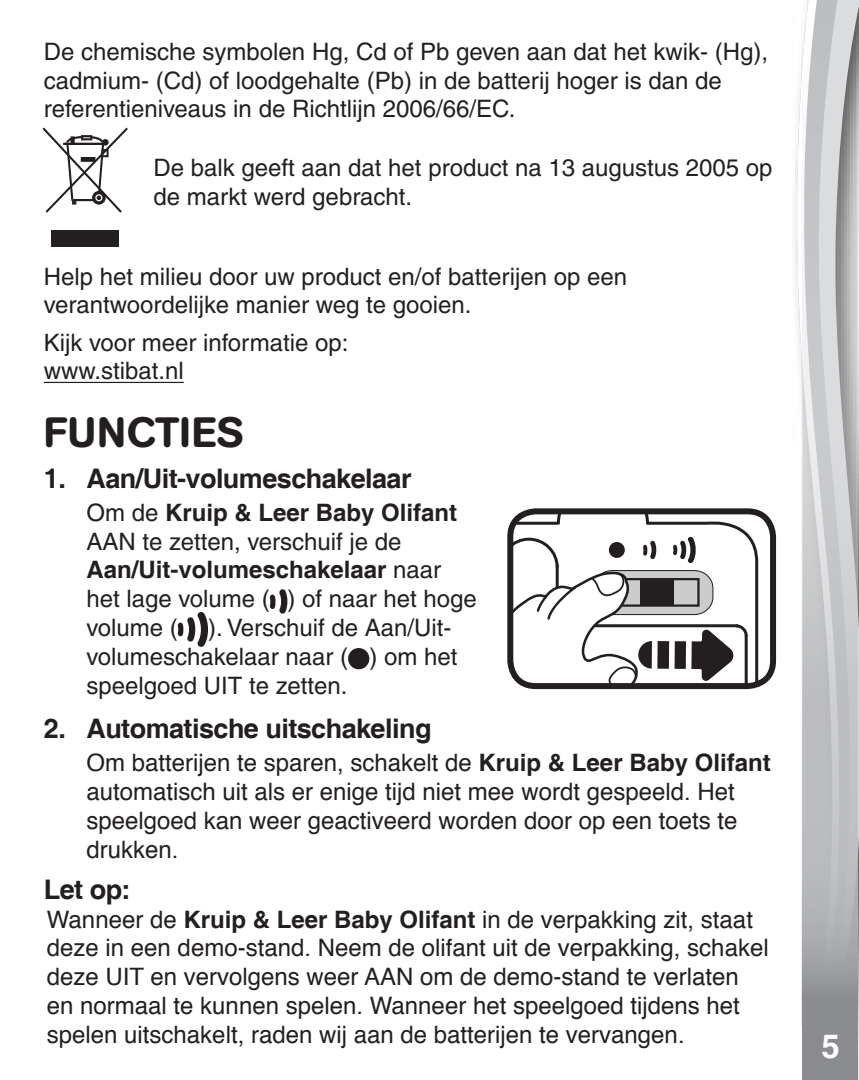
<style>
.page{position:relative;width:859px;height:1080px;background:#fff}
.page>*{position:absolute;margin:0;border:0;box-sizing:border-box;transform-origin:0 0}
.t1{font:500 42px "AG Book Rounded";letter-spacing:.02em;color:#231f20}
.t2{font:700 33px "Helvetica";color:#fff}
.t3{font:700 27px "Helvetica";letter-spacing:-.02em;color:#231f20}
.t4{font:500 24px/28.8px "Helvetica";color:#231f20}
.t5{font:24px/28.8px "Helvetica";color:#231f20}
.s1{font-weight:700}
.s2{font-style:inherit}
</style>
<div class="page">
<svg style="left:796px;top:46px;width:6px;height:980px"></svg>
<svg style="left:802px;top:0;width:56px;height:1080px;background:#bdbec1"></svg>
<hr style="left:44px;top:382px;width:140px;height:1px;background:#231f20">
<svg style="left:270px;top:589px;width:17px;height:25px"></svg>
<svg style="left:178px;top:612px;width:30px;height:35px"></svg>
<div style="left:348px;top:648px;width:21px;height:21px;background:#231f20;border-radius:50%"></div>
<div style="left:51px;top:230px;width:68px;height:17px;background:#231f20"></div>
<svg style="left:43px;top:128px;width:85px;height:85px"></svg>
<svg style="left:81px;top:135px;width:11px;height:5px"></svg>
<svg style="left:514px;top:515px;width:246px;height:167px"></svg>
<div style="left:507px;top:508px;width:269px;height:181px;border:6px solid #231f20;border-radius:26px"></div>
<p class="t4" style="left:44px;top:37px;width:726px">De chemische symbolen Hg, Cd of Pb geven aan dat het kwik- (Hg), cadmium- (Cd) of loodgehalte (Pb) in de batterij hoger is dan de referentieniveaus in de Richtlijn 2006/66/EC.</p>
<p class="t4" style="left:153px;top:155px;width:621px">De balk geeft aan dat het product na 13 augustus 2005 op de markt werd gebracht.</p>
<p class="t4" style="left:44px;top:262px;width:585px">Help het milieu door uw product en/of batterijen op een verantwoordelijke manier weg te gooien.</p>
<p class="t4" style="left:44px;top:330px;width:306px">Kijk voor meer informatie op: www.stibat.nl</p>
<h1 class="t1" style="left:44px;top:416px;width:201px">FUNCTIES</h1>
<p class="t3" style="left:44px;top:468px;width:369px">1. Aan/Uit-volumeschakelaar</p>
<p class="t4" style="left:86px;top:500px;width:392px">Om de <span class="s1">Kruip &amp; Leer Baby Olifant<br></span>AAN te zetten, verschuif je de<br><span class="s1">Aan/Uit-volumeschakelaar</span> naar het lage volume ( ) of naar het hoge volume (</p>
<p class="t4" style="left:86px;top:616px;width:372px;text-indent:122px">). Verschuif de Aan/Uit&shy;volumeschakelaar naar ( ) om het speelgoed UIT te zetten.</p>
<p class="t3" style="left:44px;top:718px;width:389px">2. Automatische uitschakeling</p>
<p class="t5" style="left:86px;top:751px;width:686px">Om batterijen te sparen, schakelt de <span class="s1">Kruip &amp; Leer Baby Olifant </span>automatisch uit als er enige tijd niet mee wordt gespeeld. Het speelgoed kan weer geactiveerd worden door op een toets te drukken.</p>
<p class="t3" style="left:44px;top:879px;width:88px">Let op:</p>
<p class="t5" style="left:47px;top:907px;width:723px">Wanneer de <span class="s1">Kruip &amp; Leer Baby Olifant</span> in de verpakking zit, staat deze in een demo-stand. Neem de olifant uit de verpakking, schakel deze UIT en vervolgens weer AAN om de demo-stand te verlaten en normaal te kunnen spelen. Wanneer het speelgoed tijdens het spelen uitschakelt, raden wij aan de batterijen te vervangen.</p>
<h2 class="t2" style="left:821px;top:1026px;width:27px">5 <sup>5</sup><span class="s2">5</span></h2>
</div>
